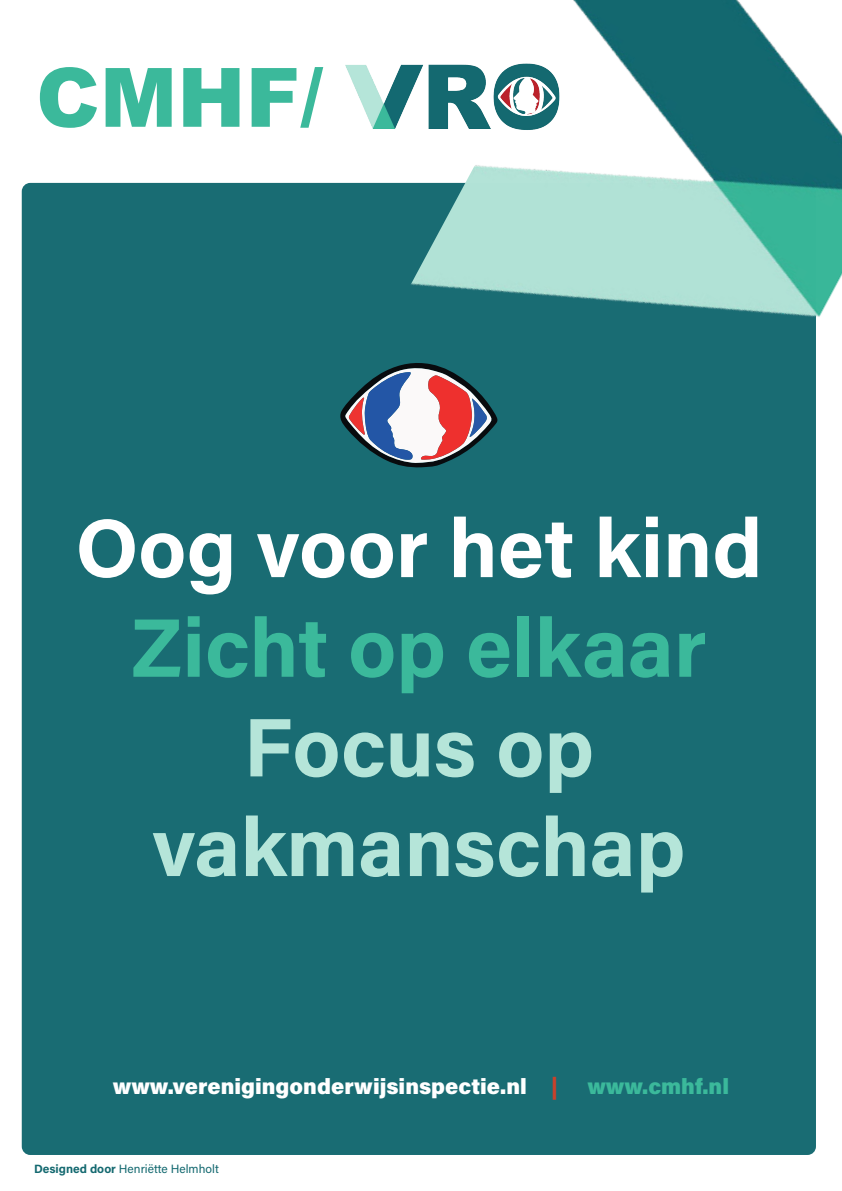
<style>
.page{position:relative;width:842px;height:1191px;background:#fff}
.page>*{position:absolute;margin:0;border:0;box-sizing:border-box;transform-origin:0 0}
.t1{font:83px "Acumin Variable Concept";letter-spacing:.05em;color:#b5e5d9}
.t2{font:83px "Acumin Variable Concept";letter-spacing:.055em;color:#fff}
.t3{font:83px "Acumin Variable Concept";letter-spacing:.05em;color:#3bb99b}
.t4{font:900 82px "Arial";color:#3bb99b}
.t5{font:22px "Acumin Variable Concept";letter-spacing:.095em;color:#fff}
.t6{font:22px "Acumin Variable Concept";letter-spacing:.09em;color:#3bb99b}
.t7{font:12px "Acumin Variable Concept";letter-spacing:.025em;color:#146970}
.s1{color:#c9422b}
</style>
<div class="page">
<div style="left:22px;top:183px;width:794px;height:972px;background:#146970;border-radius:9px"></div>
<img style="left:372px;top:0;width:470px;height:317px">
<svg style="left:340px;top:363px;width:158px;height:105px"></svg>
<img style="left:345px;top:19px;width:233px;height:123px">
<p class="t4" style="left:36px;top:38px;width:289px">CMHF/</p>
<p class="t2" style="left:75px;top:491px;width:684px">Oog voor het kind</p>
<p class="t3" style="left:131px;top:591px;width:571px">Zicht op elkaar</p>
<p class="t1" style="left:244px;top:690px;width:348px">Focus op</p>
<p class="t1" style="left:152px;top:790px;width:531px">vakmanschap</p>
<p class="t5" style="left:113px;top:1071px;width:446px">www.verenigingonderwijsinspectie.nl <span class="s1">|</span></p>
<p class="t6" style="left:587px;top:1071px;width:141px">www.cmhf.nl</p>
<p class="t7" style="left:34px;top:1160px;width:186px">Designed door Henriëtte Helmholt</p>
</div>
